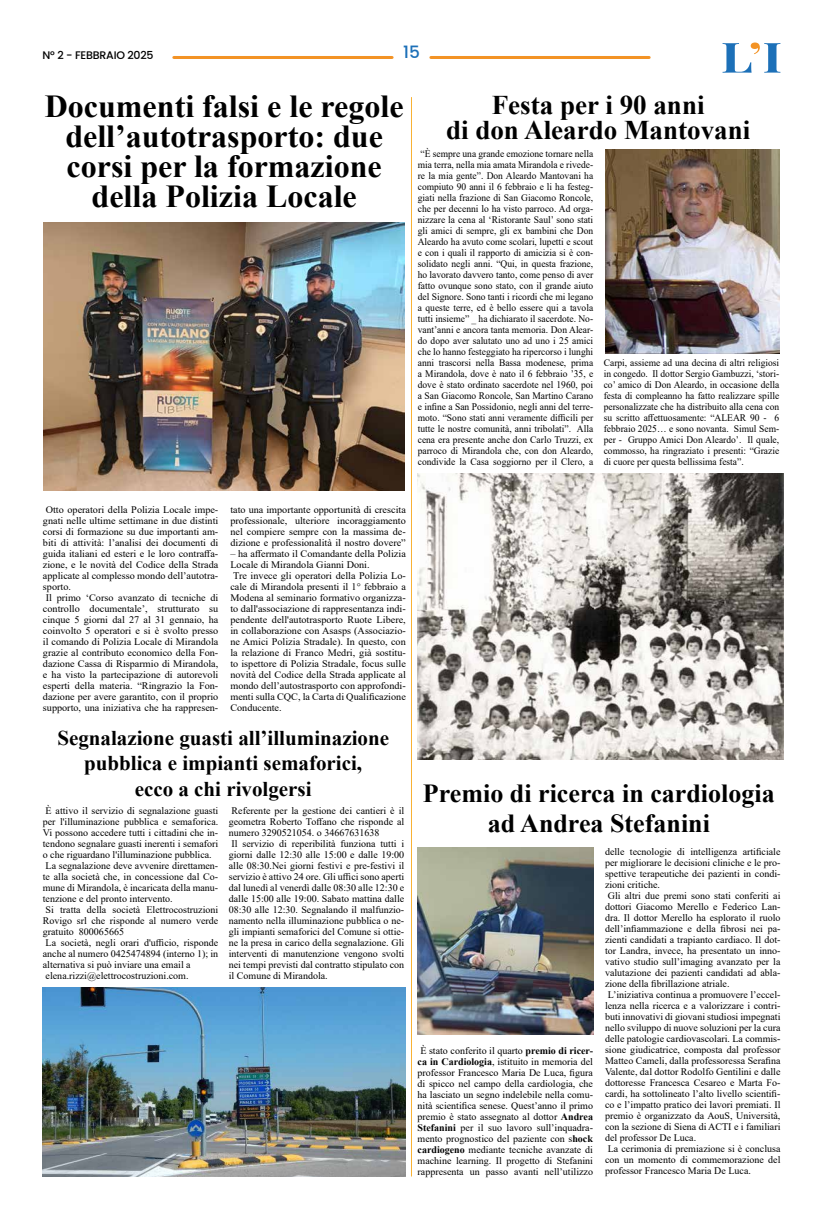
<style>
.page{position:relative;width:823px;height:1219px;background:#fff}
.page>*{position:absolute;margin:0;border:0;box-sizing:border-box;transform-origin:0 0}
.t1{font:700 32px/30px "Times New Roman";color:#000;text-align:center}
.t2{font:700 27px/25px "Times New Roman";color:#000;text-align:center}
.t3{font:700 26px/30px "Times New Roman";color:#000;text-align:center}
.t4{font:700 21px/25.2px "Times New Roman";color:#000;text-align:center}
.t5{font:500 17px "Poppins";color:#1c70b8}
.t6{font:500 11px "Poppins";letter-spacing:-.02em;color:#000}
.t7{font:10px/11px "Times New Roman";color:#000}
.t8{font:10px/11px "Times New Roman";color:#000;text-align:justify;scale:.95 1}
.s1{font-weight:700}
</style>
<div class="page">
<svg style="left:722px;top:43px;width:58px;height:30px"></svg>
<hr style="left:174px;top:56px;width:218px;height:3px;background:#f39325">
<hr style="left:430px;top:56px;width:218px;height:3px;background:#f39325">
<img style="left:44px;top:223px;width:360px;height:268px">
<img style="left:417px;top:848px;width:175px;height:187px">
<img style="left:417px;top:473px;width:365px;height:286px">
<img style="left:43px;top:988px;width:362px;height:188px">
<img style="left:605px;top:150px;width:173px;height:203px">
<hr style="left:411px;top:97px;width:1px;height:1079px;background:#f9b234">
<p class="t6" style="left:43px;top:49px;width:112px">N° 2 - FEBBRAIO 2025</p>
<h3 class="t5" style="left:403px;top:43px;width:18px">15</h3>
<h1 class="t1" style="left:45px;top:90px;width:360px">Documenti falsi e le regole dell’autotrasporto: due corsi per la formazione della Polizia Locale</h1>
<h2 class="t2" style="left:446px;top:91px;width:305px">Festa per i 90 anni<br>di don Aleardo Mantovani</h2>
<p class="t8" style="left:417px;top:148px;width:186px">“È sempre una grande emozione tornare nella mia terra, nella mia amata Mirandola e rivede&shy;re la mia gente”. Don Aleardo Mantovani ha compiuto 90 anni il 6 febbraio e li ha festeg&shy;giati nella frazione di San Giacomo Roncole, che per decenni lo ha visto parroco. Ad orga&shy;nizzare la cena al ‘Ristorante Saul’ sono stati gli amici di sempre, gli ex bambini che Don Aleardo ha avuto come scolari, lupetti e scout e con i quali il rapporto di amicizia si è con&shy;solidato negli anni. “Qui, in questa frazione, ho lavorato davvero tanto, come penso di aver fatto ovunque sono stato, con il grande aiuto del Signore. Sono tanti i ricordi che mi legano a queste terre, ed è bello essere qui a tavola tutti insieme” _ ha dichiarato il sacerdote. No&shy;vant’anni e ancora tanta memoria. Don Alear&shy;do dopo aver salutato uno ad uno i 25 amici che lo hanno festeggiato ha ripercorso i lunghi anni trascorsi nella Bassa modenese, prima a Mirandola, dove è nato il 6 febbraio ’35, e dove è stato ordinato sacerdote nel 1960, poi a San Giacomo Roncole, San Martino Carano e infine a San Possidonio, negli anni del terre&shy;moto. “Sono stati anni veramente difficili per tutte le nostre comunità, anni tribolati”. Alla cena era presente anche don Carlo Truzzi, ex parroco di Mirandola che, con don Aleardo, condivide la Casa soggiorno per il Clero, a</p>
<p class="t8" style="left:603px;top:357px;width:186px">Carpi, assieme ad una decina di altri religiosi in congedo. Il dottor Sergio Gambuzzi, ‘stori&shy;co’ amico di Don Aleardo, in occasione della festa di compleanno ha fatto realizzare spille personalizzate che ha distribuito alla cena con su scritto affettuosamente: “ALEAR 90 - 6 febbraio 2025… e sono novanta. Simul Sem&shy;per - Gruppo Amici Don Aleardo’. Il quale, commosso, ha ringraziato i presenti: “Grazie di cuore per questa bellissima festa”.</p>
<p class="t7" style="left:43px;top:504px;width:177px">Otto operatori della Polizia Locale impe&shy;gnati nelle ultime settimane in due distinti corsi di formazione su due importanti am&shy;biti di attività: l’analisi dei documenti di guida italiani ed esteri e le loro contraffa&shy;zione, e le novità del Codice della Strada applicate al complesso mondo dell’autotra&shy;sporto.<br>Il primo ‘Corso avanzato di tecniche di controllo documentale’, strutturato su cinque 5 giorni dal 27 al 31 gennaio, ha coinvolto 5 operatori e si è svolto presso il comando di Polizia Locale di Mirandola grazie al contributo economico della Fon&shy;dazione Cassa di Risparmio di Mirandola, e ha visto la partecipazione di autorevoli esperti della materia. “Ringrazio la Fon&shy;dazione per avere garantito, con il proprio supporto, una iniziativa che ha rappresen-</p>
<p class="t7" style="left:230px;top:504px;width:177px;text-align:justify">tato una importante opportunità di crescita professionale, ulteriore incoraggiamento nel compiere sempre con la massima de&shy;dizione e professionalità il nostro dovere”</p>
<p class="t7" style="left:230px;top:548px;width:177px">– ha affermato il Comandante della Polizia Locale di Mirandola Gianni Doni.<br>Tre invece gli operatori della Polizia Lo&shy;cale di Mirandola presenti il 1° febbraio a Modena al seminario formativo organizza&shy;to dall'associazione di rappresentanza indi&shy;pendente dell'autotrasporto Ruote Libere, in collaborazione con Asasps (Associazio&shy;ne Amici Polizia Stradale). In questo, con la relazione di Franco Medri, già sostitu&shy;to ispettore di Polizia Stradale, focus sulle novità del Codice della Strada applicate al mondo dell’autostrasporto con approfondi&shy;menti sulla CQC, la Carta di Qualificazione Conducente.</p>
<h3 class="t4" style="left:57px;top:725px;width:333px">Segnalazione guasti all’illuminazione pubblica e impianti semaforici,<br>ecco a chi rivolgersi</h3>
<p class="t7" style="left:43px;top:805px;width:177px">È attivo il servizio di segnalazione guasti per l'illuminazione pubblica e semaforica.<br>Vi possono accedere tutti i cittadini che in&shy;tendono segnalare guasti inerenti i semafori o che riguardano l'illuminazione pubblica.<br>La segnalazione deve avvenire direttamen&shy;te alla società che, in concessione dal Co&shy;mune di Mirandola, è incaricata della manu&shy;tenzione e del pronto intervento.<br>Si tratta della società Elettrocostruzioni Rovigo srl che risponde al numero verde gratuito 800065665<br>La società, negli orari d'ufficio, risponde anche al numero 0425474894 (interno 1); in alternativa si può inviare una email a elena.rizzi@elettrocostruzioni.com.</p>
<p class="t7" style="left:229px;top:805px;width:177px">Referente per la gestione dei cantieri è il geometra Roberto Toffano che risponde al numero 3290521054. o 34667631638<br>Il servizio di reperibilità funziona tutti i giorni dalle 12:30 alle 15:00 e dalle 19:00 alle 08:30.Nei giorni festivi e pre-festivi il servizio è attivo 24 ore. Gli uffici sono aperti dal lunedì al venerdì dalle 08:30 alle 12:30 e dalle 15:00 alle 19:00. Sabato mattina dalle 08:30 alle 12:30. Segnalando il malfunzio&shy;namento nella illuminazione pubblica o ne&shy;gli impianti semaforici del Comune si ottie&shy;ne la presa in carico della segnalazione. Gli interventi di manutenzione vengono svolti nei tempi previsti dal contratto stipulato con il Comune di Mirandola.</p>
<h3 class="t3" style="left:422px;top:777px;width:353px">Premio di ricerca in cardiologia ad Andrea Stefanini</h3>
<p class="t7" style="left:417px;top:1045px;width:177px;text-align:justify">È stato conferito il quarto <span class="s1">premio di ricer&shy;ca in Cardiologia</span>, istituito in memoria del professor Francesco Maria De Luca, figura di spicco nel campo della cardiologia, che ha lasciato un segno indelebile nella comu&shy;nità scientifica senese. Quest’anno il primo premio è stato assegnato al dottor <span class="s1">Andrea Stefanini</span> per il suo lavoro sull’inquadra&shy;mento prognostico del paziente con s<span class="s1">hock cardiogeno</span> mediante tecniche avanzate di machine learning. Il progetto di Stefanini rappresenta un passo avanti nell’utilizzo</p>
<p class="t7" style="left:604px;top:846px;width:177px">delle tecnologie di intelligenza artificiale per migliorare le decisioni cliniche e le pro&shy;spettive terapeutiche dei pazienti in condi&shy;zioni critiche.<br>Gli altri due premi sono stati conferiti ai dottori Giacomo Merello e Federico Lan&shy;dra. Il dottor Merello ha esplorato il ruolo dell’infiammazione e della fibrosi nei pa&shy;zienti candidati a trapianto cardiaco. Il dot&shy;tor Landra, invece, ha presentato un inno&shy;vativo studio sull’imaging avanzato per la valutazione dei pazienti candidati ad abla&shy;zione della fibrillazione atriale.<br>L’iniziativa continua a promuovere l’eccel&shy;lenza nella ricerca e a valorizzare i contri&shy;buti innovativi di giovani studiosi impegnati nello sviluppo di nuove soluzioni per la cura delle patologie cardiovascolari. La commis&shy;sione giudicatrice, composta dal professor Matteo Cameli, dalla professoressa Serafina Valente, dal dottor Rodolfo Gentilini e dalle dottoresse Francesca Cesareo e Marta Fo&shy;cardi, ha sottolineato l’alto livello scientifi&shy;co e l’impatto pratico dei lavori premiati. Il premio è organizzato da AouS, Università, con la sezione di Siena di ACTI e i familiari del professor De Luca.<br>La cerimonia di premiazione si è conclusa con un momento di commemorazione del professor Francesco Maria De Luca.</p>
</div>
